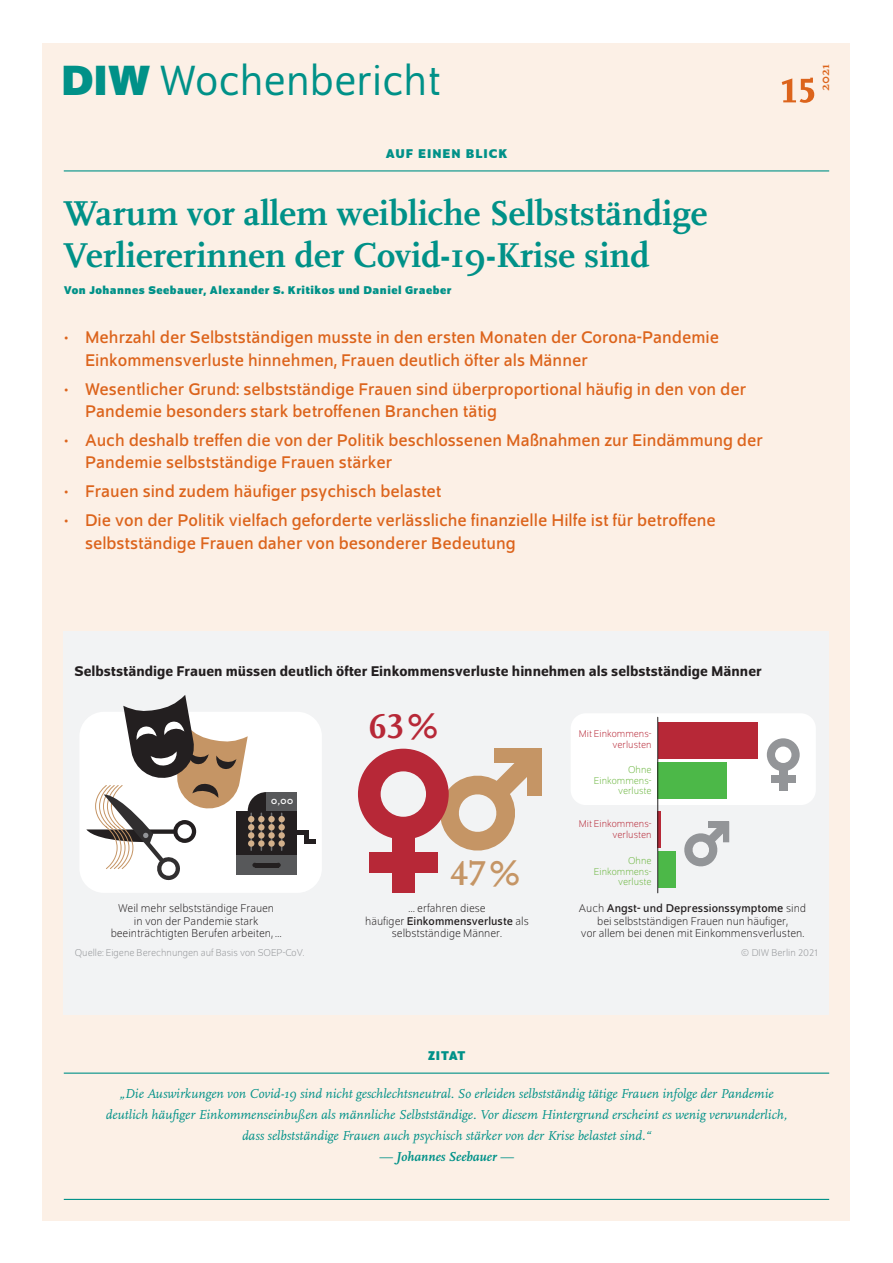
<style>
.page{position:relative;width:893px;height:1263px;background:#fff}
.page>*{position:absolute;margin:0;border:0;box-sizing:border-box;transform-origin:0 0}
.t1{font:700 51px "Scala Pro";color:#dc641c}
.t2{font:45px "Schumpeter Blond";color:#009188}
.t3{font:700 36px/42px "Scala Pro";color:#009188}
.t4{font:700 36px "Scala Pro";color:#b72837}
.t5{font:700 36px "Scala Pro";color:#c59565}
.t6{font:18px/22.5px "Schumpeter";color:#dc641c}
.t7{font:500 15px "Schumpeter";color:#231f20}
.t8{font:italic 13.5px/21px "Scala Pro";color:#009188;text-align:center}
.t9{font:700 13.5px "Schumpeter";letter-spacing:.075em;color:#009188}
.t10{font:italic 700 13.5px "Scala Pro";color:#009188}
.t11{font:700 13.5px "Scala Pro";color:#dc641c}
.t12{font:300 12px/12.8px "Schumpeter";color:#231f20;text-align:center}
.t13{font:700 12px "Schumpeter";letter-spacing:.04em;color:#009188}
.t14{font:700 11.1px "Scala Pro";color:#fff}
.t15{font:300 10.5px "Schumpeter";color:#939598}
.t16{font:300 10.5px/10.5px "Schumpeter";color:#b72837;text-align:right}
.t17{font:300 10.5px/10.5px "Schumpeter";color:#6cb640;text-align:right}
.s1{font-family:"Schumpeter";font-weight:700}
.s2{font-weight:400}
</style>
<div class="page">
<div style="left:43px;top:43px;width:807px;height:1177px;background:#fcf0e6"></div>
<hr style="left:64px;top:1072px;width:765px;height:2px;background:#009188">
<hr style="left:64px;top:1199px;width:765px;height:1px;background:#009188">
<hr style="left:64px;top:170px;width:765px;height:1px;background:#009188">
<div style="left:64px;top:631px;width:765px;height:384px;background:#f2f3f4"></div>
<div style="left:571px;top:713px;width:245px;height:92px;background:#fff;border-radius:15px"></div>
<div style="left:79px;top:712px;width:243px;height:181px;background:#fff;border-radius:25px"></div>
<div style="left:528px;top:749px;width:14px;height:47px;background:#c59565"></div>
<svg style="left:358px;top:749px;width:170px;height:105px"></svg>
<div style="left:392px;top:825px;width:23px;height:68px;background:#b72837"></div>
<div style="left:369px;top:852px;width:68px;height:20px;background:#b72837"></div>
<div style="left:248px;top:792px;width:37px;height:38px;background:#231f20;border-radius:50%"></div>
<div style="left:267px;top:792px;width:30px;height:20px;background:#57585a"></div>
<div style="left:236px;top:811px;width:61px;height:44px;background:#231f20"></div>
<div style="left:236px;top:855px;width:61px;height:20px;background:#57585a"></div>
<hr style="left:261px;top:813px;width:1px;height:37px;background:#6c6d70">
<hr style="left:271px;top:813px;width:1px;height:37px;background:#6c6d70">
<hr style="left:281px;top:813px;width:1px;height:37px;background:#6c6d70">
<div style="left:295px;top:830px;width:14px;height:5px;background:#231f20"></div>
<hr style="left:305px;top:831px;width:4px;height:12px;background:#231f20">
<svg style="left:309px;top:839px;width:6px;height:4px"></svg>
<div style="left:258px;top:816px;width:7px;height:6px;background:#d3b08b;border-radius:50%"></div>
<div style="left:258px;top:824px;width:7px;height:6px;background:#d3b08b;border-radius:50%"></div>
<div style="left:258px;top:832px;width:7px;height:6px;background:#d3b08b;border-radius:50%"></div>
<svg style="left:258px;top:840px;width:7px;height:7px"></svg>
<div style="left:268px;top:816px;width:7px;height:6px;background:#d3b08b;border-radius:50%"></div>
<div style="left:268px;top:824px;width:7px;height:6px;background:#d3b08b;border-radius:50%"></div>
<div style="left:268px;top:832px;width:7px;height:6px;background:#d3b08b;border-radius:50%"></div>
<svg style="left:268px;top:840px;width:7px;height:7px"></svg>
<div style="left:278px;top:816px;width:7px;height:6px;background:#d3b08b;border-radius:50%"></div>
<div style="left:278px;top:824px;width:7px;height:6px;background:#d3b08b;border-radius:50%"></div>
<div style="left:278px;top:832px;width:7px;height:6px;background:#d3b08b;border-radius:50%"></div>
<div style="left:278px;top:840px;width:7px;height:7px;background:#d3b08b;border-radius:50%"></div>
<hr style="left:255px;top:863px;width:23px;height:4px;background:#231f20">
<svg style="left:86px;top:695px;width:171px;height:186px"></svg>
<div style="left:658px;top:722px;width:99px;height:37px;background:#b72837"></div>
<div style="left:658px;top:762px;width:69px;height:37px;background:#4cb848"></div>
<hr style="left:658px;top:811px;width:3px;height:36px;background:#b72837">
<div style="left:658px;top:851px;width:17px;height:37px;background:#4cb848"></div>
<hr style="left:657px;top:717px;width:1px;height:176px;background:#231f20">
<svg style="left:684px;top:828px;width:44px;height:39px"></svg>
<div style="left:708px;top:821px;width:21px;height:7px;background:#939598"></div>
<div style="left:723px;top:821px;width:6px;height:21px;background:#939598"></div>
<svg style="left:767px;top:738px;width:33px;height:33px"></svg>
<div style="left:779px;top:766px;width:8px;height:24px;background:#939598"></div>
<div style="left:771px;top:776px;width:25px;height:7px;background:#939598"></div>
<h2 class="t2" style="left:61px;top:59px;width:381px"><span class="s1">DIW</span> Wochenbericht</h2>
<p class="t9" style="left:386px;top:146px;width:123px">AUF EINEN BLICK</p>
<h3 class="t3" style="left:64px;top:190px;width:645px">Warum vor allem weibliche Selbstständige<br>Verliererinnen der Covid-19-Krise sind</h3>
<p class="t13" style="left:64px;top:283px;width:389px">Von Johannes Seebauer, Alexander S. Kritikos und Daniel Graeber</p>
<p class="t6" style="left:85px;top:327px;width:636px;text-indent:-21px">• Mehrzahl der Selbstständigen musste in den ersten Monaten der Corona-Pandemie<br>Einkommensverluste hinnehmen, Frauen deutlich öfter als Männer</p>
<p class="t6" style="left:85px;top:378px;width:663px;text-indent:-21px">• Wesentlicher Grund: selbstständige Frauen sind überproportional häufig in den von der<br>Pandemie besonders stark betroffenen Branchen tätig</p>
<p class="t6" style="left:85px;top:429px;width:679px;text-indent:-21px">• Auch deshalb treffen die von der Politik beschlossenen Maßnahmen zur Eindämmung der<br>Pandemie selbstständige Frauen stärker</p>
<p class="t6" style="left:64px;top:481px;width:379px">• Frauen sind zudem häufiger psychisch belastet</p>
<p class="t6" style="left:85px;top:510px;width:632px;text-indent:-21px">• Die von der Politik vielfach geforderte verlässliche finanzielle Hilfe ist für betroffene selbstständige Frauen daher von besonderer Bedeutung</p>
<h1 class="t1" style="left:780px;top:48px;width:38px">15</h1>
<p class="t11" style="left:815px;top:91px;width:29px;rotate:-90deg">2021</p>
<p class="t7" style="left:74px;top:663px;width:689px">Selbstständige Frauen müssen deutlich öfter Einkommensverluste hinnehmen als selbstständige Männer</p>
<p class="t14" style="left:271px;top:792px;width:24px">0,00</p>
<h3 class="t4" style="left:369px;top:700px;width:71px">63 %</h3>
<h3 class="t5" style="left:450px;top:846px;width:71px">47 %</h3>
<p class="t12" style="left:111px;top:902px;width:173px">Weil mehr selbstständige Frauen<br>in von der Pandemie stark beeinträchtigten Berufen arbeiten, …</p>
<p class="t12" style="left:365px;top:902px;width:165px">… erfahren diese<br>häufiger <span class="s2">Einkommensverluste</span> als selbstständige Männer.</p>
<p class="t16" style="left:579px;top:729px;width:74px">Mit Einkommens&shy;verlusten</p>
<p class="t17" style="left:594px;top:765px;width:59px">Ohne<br>Einkommens&shy;verluste</p>
<p class="t16" style="left:579px;top:819px;width:74px">Mit Einkommens&shy;verlusten</p>
<p class="t17" style="left:594px;top:856px;width:59px">Ohne<br>Einkommens&shy;verluste</p>
<p class="t12" style="left:579px;top:902px;width:229px">Auch <span class="s2">Angst- und Depressionssymptome</span> sind bei selbstständigen Frauen nun häufiger,<br>vor allem bei denen mit Einkommensverlusten.</p>
<p class="t15" style="left:75px;top:948px;width:231px">Quelle: Eigene Berechnungen auf Basis von SOEP-CoV.</p>
<p class="t15" style="left:741px;top:948px;width:78px">© DIW Berlin 2021</p>
<p class="t9" style="left:428px;top:1048px;width:39px">ZITAT</p>
<p class="t8" style="left:106px;top:1083px;width:683px">„Die Auswirkungen von Covid-19 sind nicht geschlechtsneutral. So erleiden selbstständig tätige Frauen infolge der Pandemie deutlich häufiger Einkommenseinbußen als männliche Selbstständige. Vor diesem Hintergrund erscheint es wenig verwunderlich, dass selbstständige Frauen auch psychisch stärker von der Krise belastet sind.“</p>
<p class="t10" style="left:379px;top:1146px;width:136px"><span class="s2">—</span> Johannes Seebauer <span class="s2">—</span></p>
</div>
